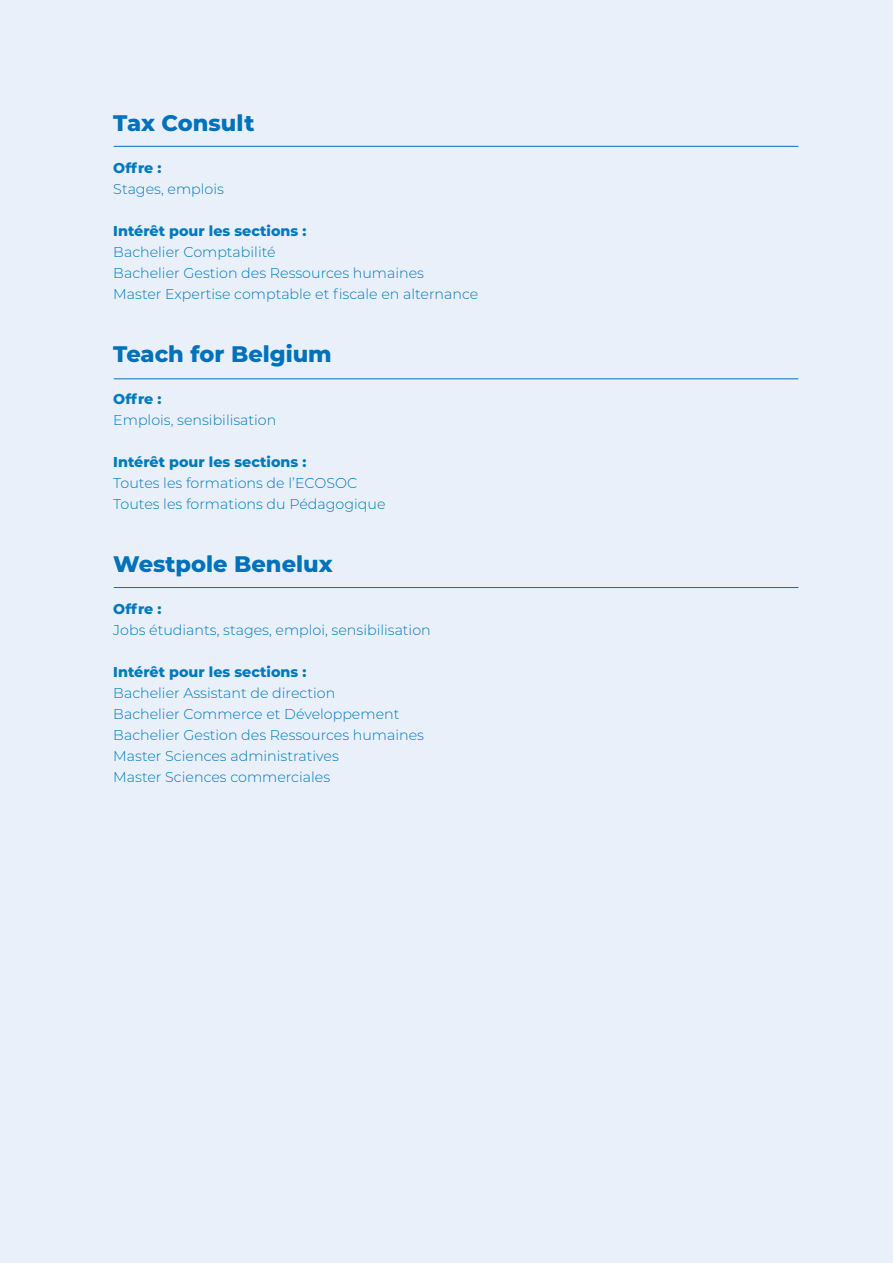
<style>
.page{position:relative;width:893px;height:1263px;background:#eaf0fa}
.page>*{position:absolute;margin:0;border:0;box-sizing:border-box;transform-origin:0 0}
.t1{font:800 22.5px "Montserrat";color:#0072bb}
.t2{font:300 14.25px/21px "Montserrat";color:#007abd}
.t3{font:800 14.25px "Montserrat";color:#007abd}
</style>
<div class="page">
<hr style="left:114px;top:146px;width:684px;height:1px;background:#0072bb">
<hr style="left:114px;top:378px;width:684px;height:1px;background:#0072bb">
<hr style="left:114px;top:587px;width:684px;height:1px;background:#0072bb">
<h1 class="t1" style="left:113px;top:107px;width:143px">Tax Consult</h1>
<p class="t3" style="left:113px;top:158px;width:50px">Offre :</p>
<p class="t2" style="left:113px;top:178px;width:112px">Stages, emplois</p>
<p class="t3" style="left:113px;top:221px;width:195px">Intérêt pour les sections :</p>
<p class="t2" style="left:113px;top:241px;width:366px">Bachelier Comptabilité<br>Bachelier Gestion des Ressources humaines<br>Master Expertise comptable et fiscale en alternance</p>
<h1 class="t1" style="left:113px;top:338px;width:220px">Teach for Belgium</h1>
<p class="t3" style="left:113px;top:389px;width:50px">Offre :</p>
<p class="t2" style="left:113px;top:409px;width:165px">Emplois, sensibilisation</p>
<p class="t3" style="left:113px;top:452px;width:195px">Intérêt pour les sections :</p>
<p class="t2" style="left:113px;top:472px;width:274px">Toutes les formations de l’ECOSOC<br>Toutes les formations du Pédagogique</p>
<h1 class="t1" style="left:113px;top:548px;width:221px">Westpole Benelux</h1>
<p class="t3" style="left:113px;top:599px;width:50px">Offre :</p>
<p class="t2" style="left:113px;top:619px;width:319px">Jobs étudiants, stages, emploi, sensibilisation</p>
<p class="t3" style="left:113px;top:662px;width:195px">Intérêt pour les sections :</p>
<p class="t2" style="left:113px;top:682px;width:312px">Bachelier Assistant de direction<br>Bachelier Commerce et Développement Bachelier Gestion des Ressources humaines Master Sciences administratives<br>Master Sciences commerciales</p>
</div>
